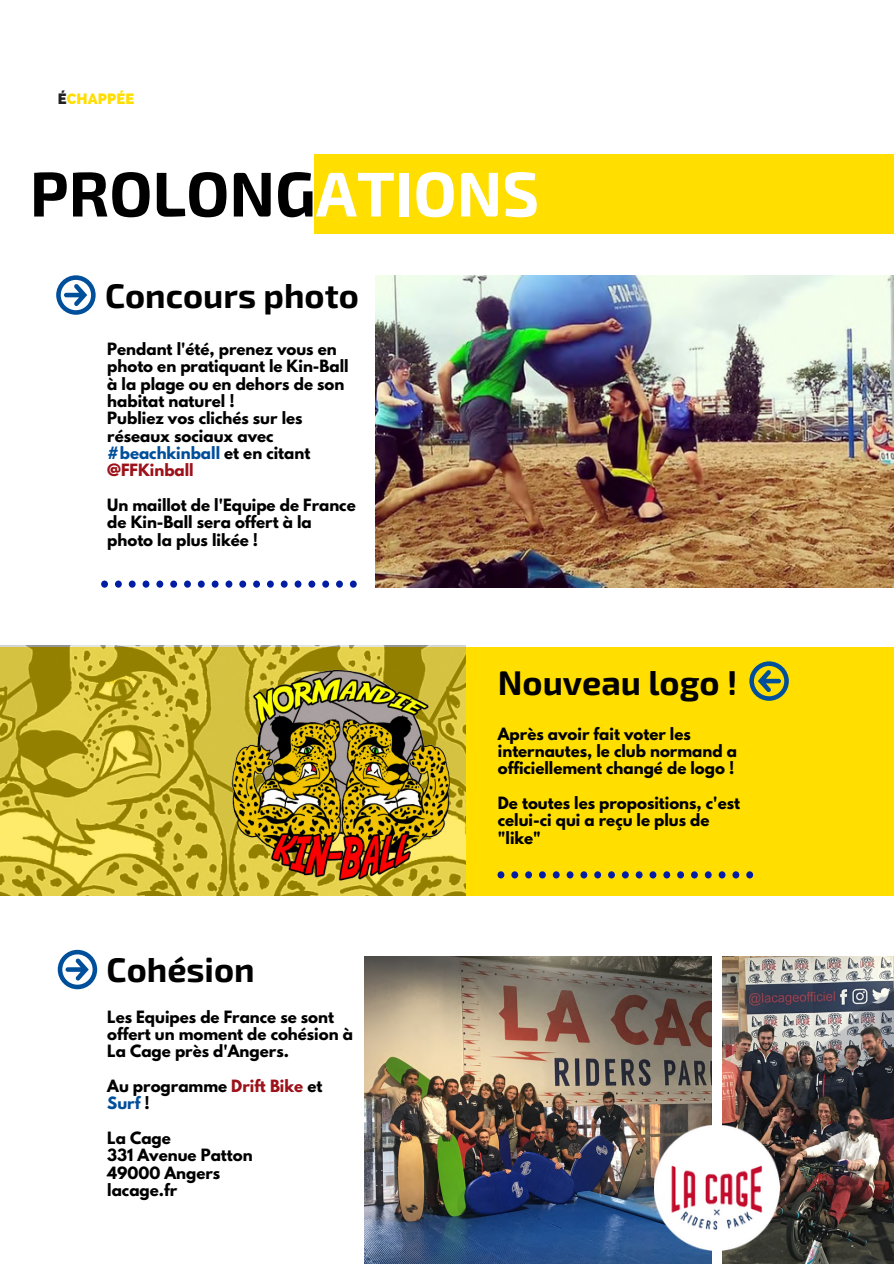
<style>
.page{position:relative;width:894px;height:1264px;background:#fff}
.page>*{position:absolute;margin:0;border:0;box-sizing:border-box;transform-origin:0 0}
.t1{font:700 63.15px "Exo 2";color:#000}
.t2{font:700 34.2px "Exo 2";color:#000}
.t3{font:700 15px/17.4px "League Spartan";color:#000}
.t4{font:800 14.85px "Raleway";letter-spacing:.005em;color:#ffde00}
.s1{color:#222}
.s2{color:#fff}
.s3{color:#004f9b}
.s4{color:#9d121a}
</style>
<div class="page">
<div style="left:314px;top:154px;width:579px;height:80px;background:#ffde00"></div>
<div style="left:170px;top:580px;width:7px;height:7px;background:#001da4;border-radius:50%"></div>
<div style="left:184px;top:580px;width:7px;height:7px;background:#001da4;border-radius:50%"></div>
<div style="left:156px;top:580px;width:7px;height:7px;background:#001da4;border-radius:50%"></div>
<div style="left:212px;top:580px;width:6px;height:7px;background:#001da4;border-radius:50%"></div>
<svg style="left:101px;top:580px;width:7px;height:7px"></svg>
<div style="left:225px;top:580px;width:7px;height:7px;background:#001da4;border-radius:50%"></div>
<div style="left:115px;top:580px;width:7px;height:7px;background:#001da4;border-radius:50%"></div>
<div style="left:129px;top:580px;width:7px;height:7px;background:#001da4;border-radius:50%"></div>
<div style="left:142px;top:580px;width:7px;height:7px;background:#001da4;border-radius:50%"></div>
<div style="left:198px;top:580px;width:7px;height:7px;background:#001da4;border-radius:50%"></div>
<div style="left:308px;top:580px;width:7px;height:7px;background:#001da4;border-radius:50%"></div>
<div style="left:322px;top:580px;width:7px;height:7px;background:#001da4;border-radius:50%"></div>
<div style="left:336px;top:580px;width:7px;height:7px;background:#001da4;border-radius:50%"></div>
<div style="left:350px;top:580px;width:6px;height:7px;background:#001da4;border-radius:50%"></div>
<div style="left:294px;top:580px;width:7px;height:7px;background:#001da4;border-radius:50%"></div>
<div style="left:253px;top:580px;width:7px;height:7px;background:#001da4;border-radius:50%"></div>
<div style="left:267px;top:580px;width:7px;height:7px;background:#001da4;border-radius:50%"></div>
<div style="left:239px;top:580px;width:7px;height:7px;background:#001da4;border-radius:50%"></div>
<div style="left:281px;top:580px;width:6px;height:7px;background:#001da4;border-radius:50%"></div>
<svg style="left:56px;top:275px;width:40px;height:40px"></svg>
<img style="left:364px;top:956px;width:347px;height:307px">
<img style="left:722px;top:956px;width:171px;height:307px">
<img style="left:376px;top:275px;width:517px;height:312px">
<div style="left:0;top:647px;width:893px;height:249px;background:#ffde00"></div>
<div style="left:566px;top:871px;width:7px;height:7px;background:#001da4;border-radius:50%"></div>
<div style="left:580px;top:871px;width:7px;height:7px;background:#001da4;border-radius:50%"></div>
<div style="left:552px;top:871px;width:7px;height:7px;background:#001da4;border-radius:50%"></div>
<div style="left:608px;top:871px;width:6px;height:7px;background:#001da4;border-radius:50%"></div>
<svg style="left:497px;top:871px;width:7px;height:7px"></svg>
<svg style="left:621px;top:871px;width:7px;height:7px"></svg>
<div style="left:511px;top:871px;width:7px;height:7px;background:#001da4;border-radius:50%"></div>
<div style="left:525px;top:871px;width:7px;height:7px;background:#001da4;border-radius:50%"></div>
<div style="left:539px;top:871px;width:6px;height:7px;background:#001da4;border-radius:50%"></div>
<div style="left:594px;top:871px;width:7px;height:7px;background:#001da4;border-radius:50%"></div>
<div style="left:704px;top:871px;width:7px;height:7px;background:#001da4;border-radius:50%"></div>
<div style="left:718px;top:871px;width:7px;height:7px;background:#001da4;border-radius:50%"></div>
<div style="left:732px;top:871px;width:7px;height:7px;background:#001da4;border-radius:50%"></div>
<div style="left:746px;top:871px;width:7px;height:7px;background:#001da4;border-radius:50%"></div>
<svg style="left:690px;top:871px;width:7px;height:7px"></svg>
<div style="left:649px;top:871px;width:7px;height:7px;background:#001da4;border-radius:50%"></div>
<div style="left:663px;top:871px;width:7px;height:7px;background:#001da4;border-radius:50%"></div>
<div style="left:635px;top:871px;width:7px;height:7px;background:#001da4;border-radius:50%"></div>
<div style="left:677px;top:871px;width:6px;height:7px;background:#001da4;border-radius:50%"></div>
<svg style="left:749px;top:661px;width:39px;height:39px"></svg>
<img style="left:0;top:645px;width:466px;height:250px">
<img style="left:229px;top:645px;width:220px;height:251px">
<svg style="left:58px;top:949px;width:39px;height:40px"></svg>
<img style="left:654px;top:1125px;width:125px;height:125px">
<p class="t4" style="left:58px;top:90px;width:78px"><span class="s1">É</span>CHAPPÉE</p>
<h1 class="t1" style="left:30px;top:153px;width:510px">PROLONG<span class="s2">ATIONS</span></h1>
<h2 class="t2" style="left:105px;top:273px;width:255px">Concours photo</h2>
<p class="t3" style="left:107px;top:342px;width:243px">Pendant l'été, prenez vous en photo en pratiquant le Kin-Ball à la plage ou en dehors de son habitat naturel !<br>Publiez vos clichés sur les réseaux sociaux avec <span class="s3">#beachkinball</span> et en citant <span class="s4">@FFKinball</span></p>
<p class="t3" style="left:107px;top:498px;width:250px">Un maillot de l'Equipe de France de Kin-Ball sera offert à la photo la plus likée !</p>
<h2 class="t2" style="left:107px;top:947px;width:149px">Cohésion</h2>
<p class="t3" style="left:107px;top:1009px;width:247px">Les Equipes de France se sont offert un moment de cohésion à<br>La Cage près d'Angers.</p>
<p class="t3" style="left:107px;top:1079px;width:216px">Au programme <span class="s4">Drift Bike</span> et<br><span class="s3">Surf</span> !</p>
<p class="t3" style="left:107px;top:1131px;width:147px">La Cage<br>331 Avenue Patton<br>49000 Angers lacage.fr</p>
<h2 class="t2" style="left:497px;top:660px;width:241px">Nouveau logo !</h2>
<p class="t3" style="left:497px;top:726px;width:240px">Après avoir fait voter les internautes, le club normand a officiellement changé de logo !</p>
<p class="t3" style="left:497px;top:796px;width:243px">De toutes les propositions, c'est celui-ci qui a reçu le plus de "like"</p>
</div>
